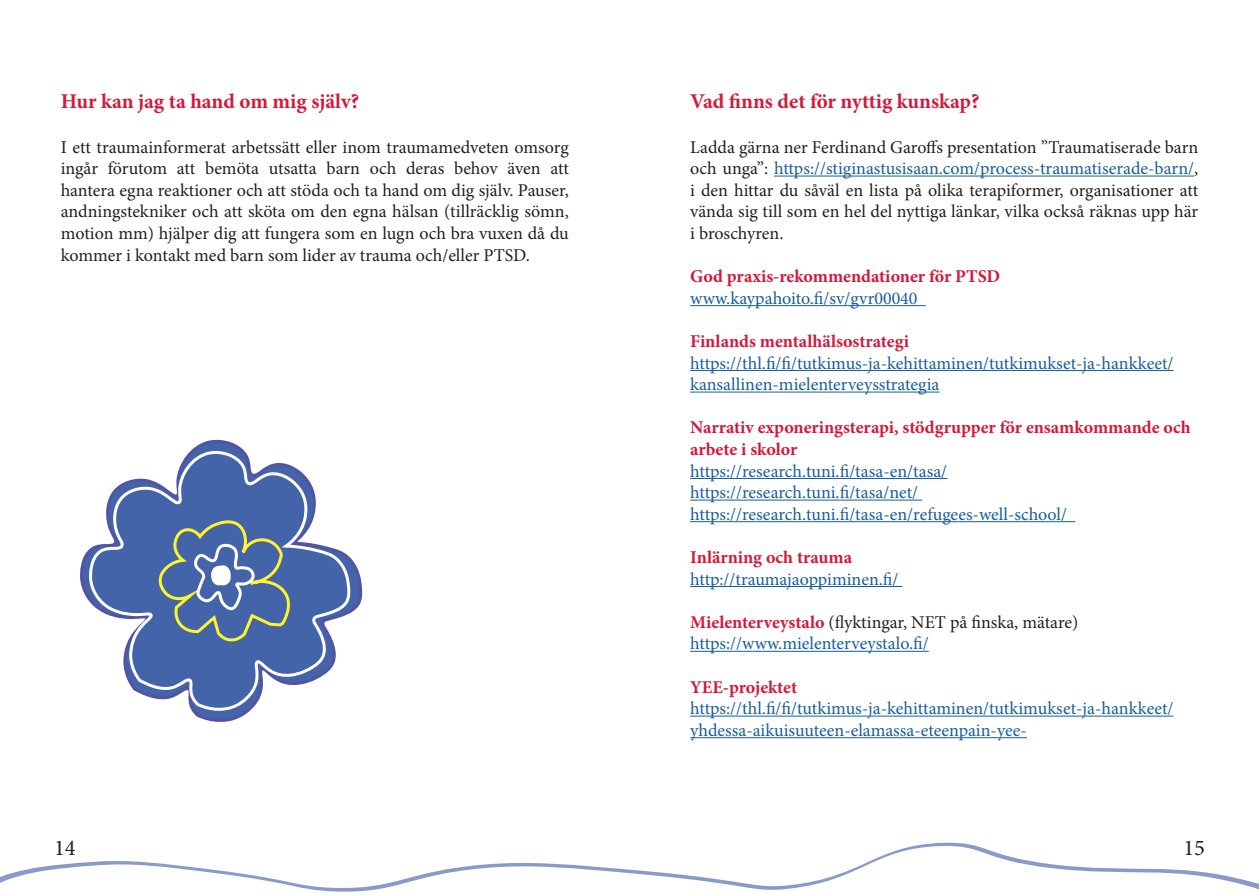
<style>
.page{position:relative;width:1259px;height:893px;background:#fff}
.page>*{position:absolute;margin:0;border:0;box-sizing:border-box;transform-origin:0 0}
.t1{font:22.5px "Minion Pro";color:#231f20}
.t2{font:700 21px "Minion Pro";color:#d3193a}
.t3{font:18px/21.6px "Minion Pro";color:#231f20;text-align:justify}
.t4{font:18px/21.6px "Minion Pro";color:#175d9e}
.t5{font:700 18px/21.6px "Minion Pro";color:#d3193a}
.s1{color:#175d9e}
.s2{font-weight:700;color:#d3193a}
</style>
<div class="page">
<hr style="left:774px;top:176px;width:420px;height:1px;background:#175d9e">
<hr style="left:690px;top:305px;width:235px;height:1px;background:#175d9e">
<hr style="left:690px;top:370px;width:483px;height:1px;background:#175d9e">
<hr style="left:690px;top:392px;width:249px;height:1px;background:#175d9e">
<hr style="left:690px;top:478px;width:257px;height:1px;background:#175d9e">
<hr style="left:690px;top:500px;width:232px;height:1px;background:#175d9e">
<hr style="left:690px;top:521px;width:385px;height:1px;background:#175d9e">
<hr style="left:690px;top:586px;width:212px;height:1px;background:#175d9e">
<hr style="left:690px;top:651px;width:238px;height:1px;background:#175d9e">
<hr style="left:690px;top:716px;width:483px;height:1px;background:#175d9e">
<hr style="left:690px;top:737px;width:337px;height:1px;background:#175d9e">
<svg style="left:0;top:845px;width:1259px;height:47px"></svg>
<svg style="left:80px;top:439px;width:283px;height:283px"></svg>
<svg style="left:88px;top:447px;width:264px;height:272px"></svg>
<svg style="left:158px;top:519px;width:137px;height:122px;background:#5e78a0"></svg>
<svg style="left:211px;top:566px;width:16px;height:15px"></svg>
<svg style="left:215px;top:565px;width:15px;height:15px"></svg>
<div style="left:215px;top:567px;width:16px;height:15px;background:#fff;border-radius:50%"></div>
<div style="left:215px;top:570px;width:16px;height:15px;background:#fff;border-radius:50%"></div>
<div style="left:211px;top:570px;width:16px;height:15px;background:#fff;border-radius:50%"></div>
<div style="left:211px;top:568px;width:15px;height:15px;background:#fff;border-radius:50%"></div>
<p class="t2" style="left:61px;top:87px;width:300px">Hur kan jag ta hand om mig själv?</p>
<p class="t3" style="left:61px;top:136px;width:510px">I ett traumainformerat arbetssätt eller inom traumamedveten omsorg ingår förutom att bemöta utsatta barn och deras behov även att hantera egna reaktioner och att stöda och ta hand om dig själv. Pauser, andningstekniker och att sköta om den egna hälsan (tillräcklig sömn, motion mm) hjälper dig att fungera som en lugn och bra vuxen då du kommer i kontakt med barn som lider av trauma och/eller PTSD.</p>
<p class="t1" style="left:54px;top:833px;width:23px">14</p>
<p class="t2" style="left:690px;top:87px;width:291px">Vad finns det för nyttig kunskap?</p>
<p class="t3" style="left:690px;top:136px;width:509px">Ladda gärna ner Ferdinand Garoffs presentation ”Traumatiserade barn och unga”: <span class="s1">https://stiginastusisaan.com/process-traumatiserade-barn/</span>, i den hittar du såväl en lista på olika terapiformer, organisationer att vända sig till som en hel del nyttiga länkar, vilka också räknas upp här i broschyren.</p>
<p class="t5" style="left:690px;top:265px;width:312px">God praxis-rekommendationer för PTSD</p>
<p class="t4" style="left:690px;top:287px;width:229px">www.kaypahoito.fi/sv/gvr00040</p>
<p class="t5" style="left:690px;top:330px;width:220px">Finlands mentalhälsostrategi</p>
<p class="t4" style="left:690px;top:352px;width:485px">https://thl.fi/fi/tutkimus-ja-kehittaminen/tutkimukset-ja-hankkeet/ kansallinen-mielenterveysstrategia</p>
<p class="t5" style="left:690px;top:417px;width:502px">Narrativ exponeringsterapi, stödgrupper för ensamkommande och arbete i skolor</p>
<p class="t4" style="left:690px;top:460px;width:259px">https://research.tuni.fi/tasa-en/tasa/</p>
<p class="t4" style="left:690px;top:482px;width:229px">https://research.tuni.fi/tasa/net/</p>
<p class="t4" style="left:690px;top:503px;width:378px">https://research.tuni.fi/tasa-en/refugees-well-school/</p>
<p class="t5" style="left:690px;top:546px;width:163px">Inlärning och trauma</p>
<p class="t4" style="left:690px;top:568px;width:210px">http://traumajaoppiminen.fi/</p>
<p class="t3" style="left:690px;top:611px;width:390px"><span class="s2">Mielenterveystalo</span> (flyktingar, NET på finska, mätare)</p>
<p class="t4" style="left:690px;top:633px;width:240px">https://www.mielenterveystalo.fi/</p>
<p class="t5" style="left:690px;top:676px;width:108px">YEE-projektet</p>
<p class="t4" style="left:690px;top:698px;width:485px">https://thl.fi/fi/tutkimus-ja-kehittaminen/tutkimukset-ja-hankkeet/ yhdessa-aikuisuuteen-elamassa-eteenpain-yee-</p>
<p class="t1" style="left:1183px;top:833px;width:23px">15</p>
</div>
